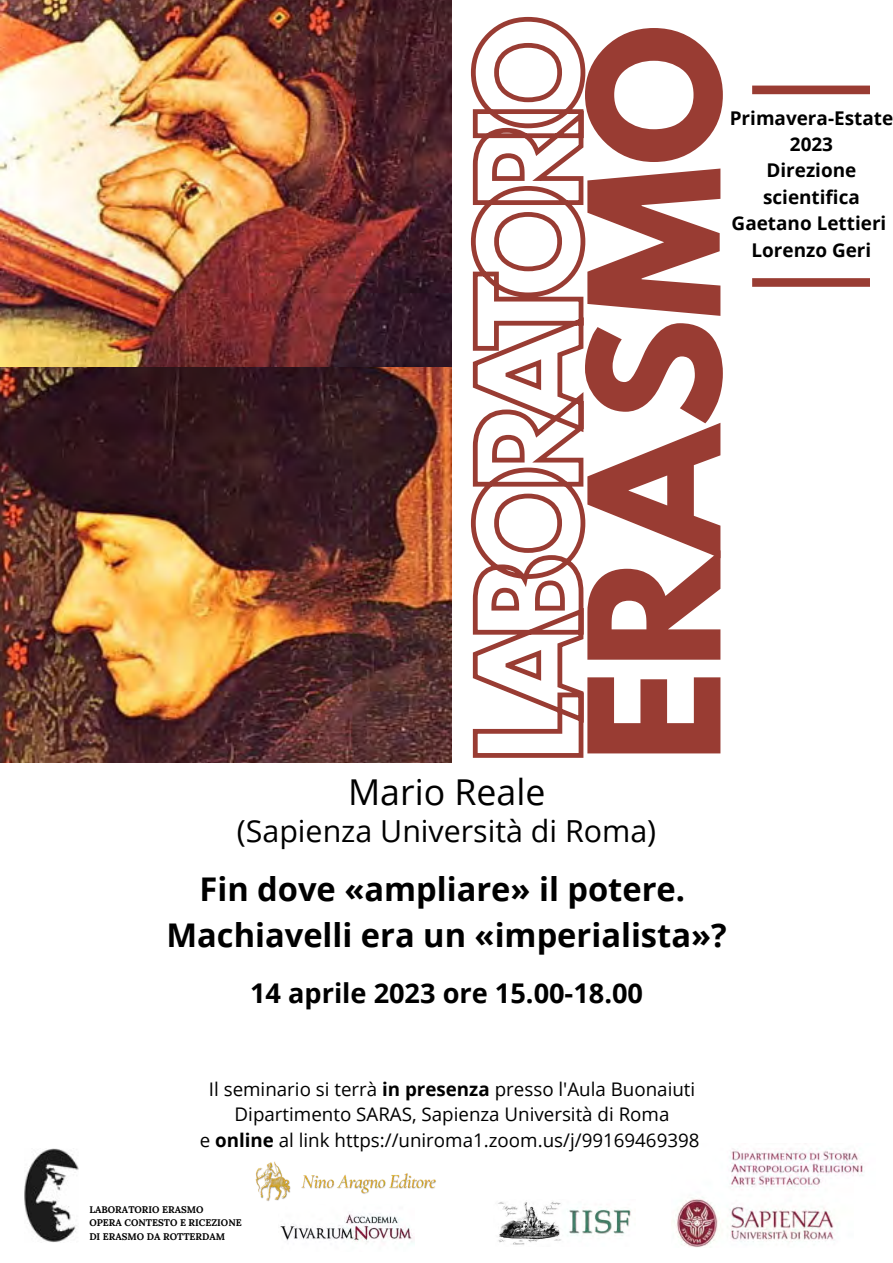
<style>
.page{position:relative;width:893px;height:1263px;background:#fff}
.page>*{position:absolute;margin:0;border:0;box-sizing:border-box;transform-origin:0 0}
.t1{font:700 161.18px "League Spartan";color:#993c33}
.t2{font:35.62px "Open Sans";color:#000}
.t3{font:700 32.62px/45.6px "Open Sans";color:#000;text-align:center}
.t4{font:30.38px "Open Sans";color:#000}
.t5{font:700 27.15px "Open Sans";color:#000}
.t6{font:700 18.98px/26.5px "Open Sans";color:#000;text-align:center}
.t7{font:18.75px/25.9px "Open Sans";color:#000;text-align:center}
.t8{font:700 9.6px/13.2px "Lora";color:#000}
.s1{font-weight:700}
</style>
<div class="page">
<img style="left:0;top:0;width:451px;height:763px">
<svg style="left:470px;top:16px;width:116px;height:742px"></svg>
<img style="left:24px;top:1149px;width:55px;height:93px">
<img style="left:674px;top:1143px;width:190px;height:105px">
<svg style="left:752px;top:86px;width:118px;height:8px"></svg>
<svg style="left:752px;top:278px;width:118px;height:9px"></svg>
<img style="left:255px;top:1161px;width:181px;height:40px">
<img style="left:280px;top:1213px;width:134px;height:31px">
<img style="left:498px;top:1201px;width:133px;height:44px">
<h1 class="t1" style="left:575px;top:763px;width:740px;rotate:-90deg">ERASMO</h1>
<p class="t6" style="left:729px;top:104px;width:165px">Primavera-Estate<br>2023<br>Direzione scientifica<br>Gaetano Lettieri<br>Lorenzo Geri</p>
<h2 class="t2" style="left:348px;top:766px;width:199px">Mario Reale</h2>
<h3 class="t4" style="left:237px;top:810px;width:421px">(Sapienza Università di Roma)</h3>
<h3 class="t3" style="left:166px;top:866px;width:562px">Fin dove «ampliare» il potere.<br>Machiavelli era un «imperialista»?</h3>
<h3 class="t5" style="left:250px;top:974px;width:394px">14 aprile 2023 ore 15.00-18.00</h3>
<p class="t7" style="left:200px;top:1075px;width:501px">Il seminario si terrà <span class="s1">in presenza</span> presso l'Aula Buonaiuti<br>Dipartimento SARAS, Sapienza Università di Roma<br>e <span class="s1">online</span> al link https://uniroma1.zoom.us/j/99169469398</p>
<p class="t8" style="left:89px;top:1203px;width:154px">LABORATORIO ERASMO<br>OPERA CONTESTO E RICEZIONE<br>DI ERASMO DA ROTTERDAM</p>
</div>
